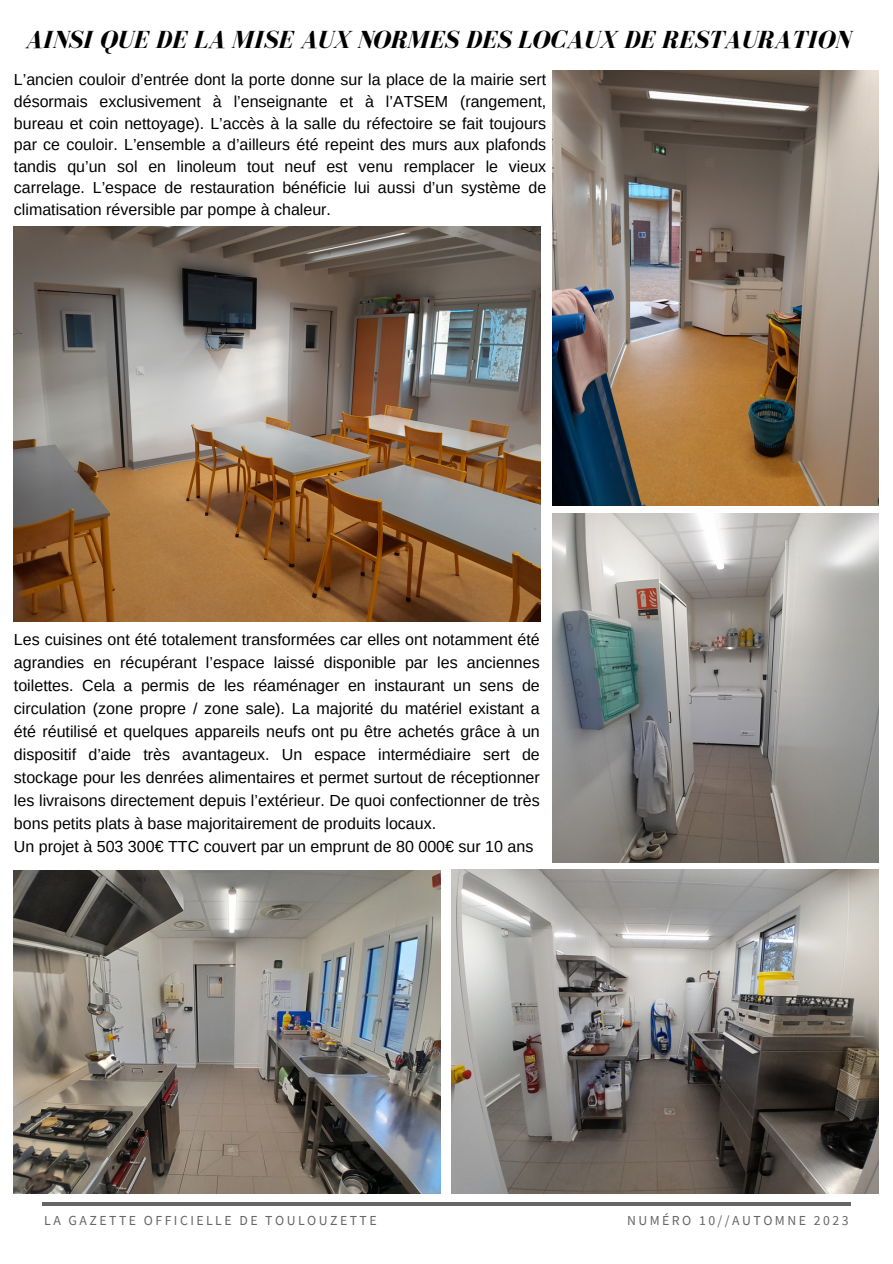
<style>
.page{position:relative;width:893px;height:1264px;background:#fff}
.page>*{position:absolute;margin:0;border:0;box-sizing:border-box;transform-origin:0 0}
.t1{font:italic 700 25.5px "Bodoni FLF";color:#000}
.t2{font:16.05px/23px "Arimo";color:#000;text-align:justify}
.t3{font:13.8px "Source Sans Pro";letter-spacing:.18em;color:#666}
</style>
<div class="page">
<hr style="left:42px;top:1202px;width:808px;height:3px;background:#666">
<img style="left:552px;top:71px;width:326px;height:434px">
<img style="left:14px;top:226px;width:526px;height:395px">
<img style="left:14px;top:870px;width:426px;height:323px">
<img style="left:452px;top:869px;width:426px;height:324px">
<img style="left:552px;top:513px;width:326px;height:349px">
<p class="t1" style="left:25px;top:26px;width:826px">AINSI QUE DE LA MISE AUX NORMES DES LOCAUX DE RESTAURATION</p>
<p class="t2" style="left:14px;top:69px;width:533px;line-height:21.6px">L’ancien couloir d’entrée dont la porte donne sur la place de la mairie sert désormais exclusivement à l’enseignante et à l’ATSEM (rangement, bureau et coin nettoyage). L’accès à la salle du réfectoire se fait toujours par ce couloir. L’ensemble a d’ailleurs été repeint des murs aux plafonds tandis qu’un sol en linoleum tout neuf est venu remplacer le vieux carrelage. L’espace de restauration bénéficie lui aussi d’un système de climatisation réversible par pompe à chaleur.</p>
<p class="t2" style="left:14px;top:628px;width:527px">Les cuisines ont été totalement transformées car elles ont notamment été agrandies en récupérant l’espace laissé disponible par les anciennes toilettes. Cela a permis de les réaménager en instaurant un sens de circulation (zone propre / zone sale). La majorité du matériel existant a été réutilisé et quelques appareils neufs ont pu être achetés grâce à un dispositif d’aide très avantageux. Un espace intermédiaire sert de stockage pour les denrées alimentaires et permet surtout de réceptionner les livraisons directement depuis l’extérieur. De quoi confectionner de très bons petits plats à base majoritairement de produits locaux.</p>
<p class="t2" style="left:14px;top:834px;width:521px">Un projet à 503 300€ TTC couvert par un emprunt de 80 000€ sur 10 ans</p>
<p class="t3" style="left:44px;top:1211px;width:334px">LA GAZETTE OFFICIELLE DE TOULOUZETTE</p>
<p class="t3" style="left:627px;top:1211px;width:223px">NUMÉRO 10//AUTOMNE 2023</p>
</div>
